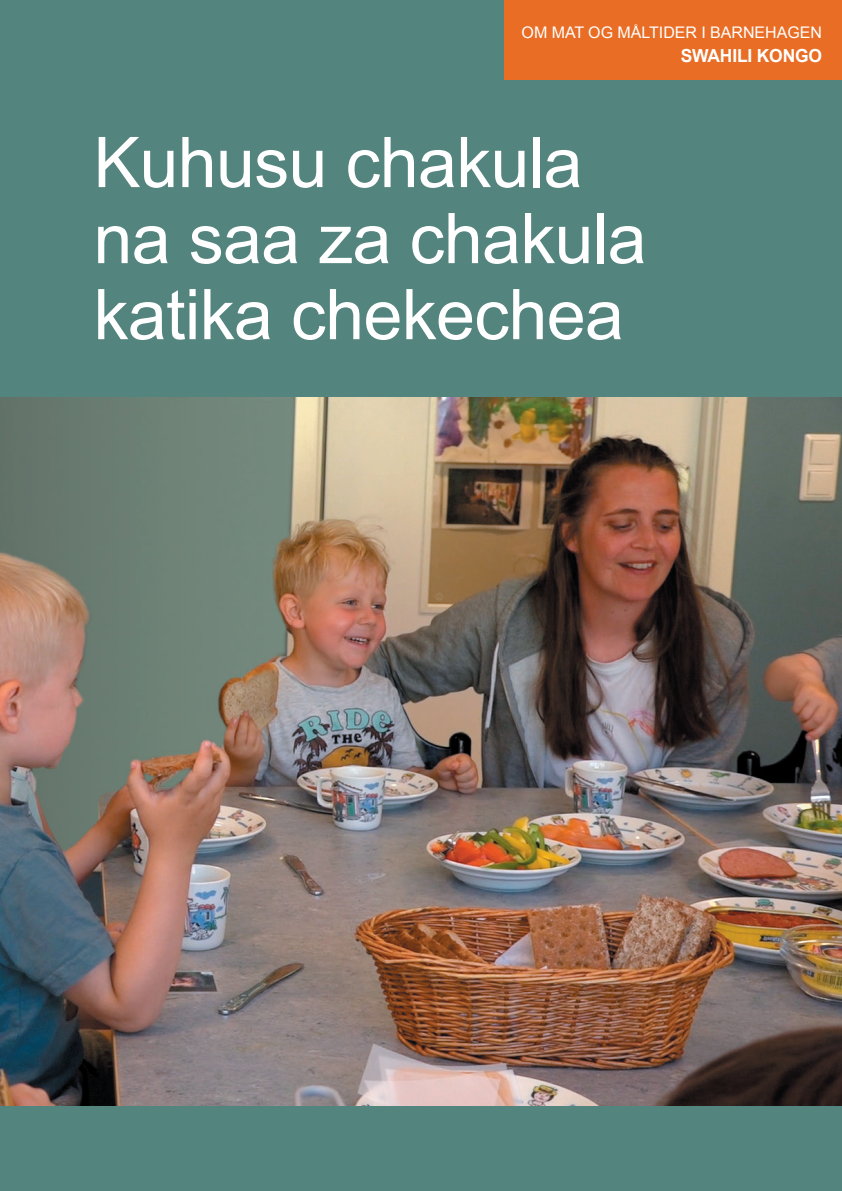
<style>
.page{position:relative;width:842px;height:1191px;background:#53847e}
.page>*{position:absolute;margin:0;border:0;box-sizing:border-box;transform-origin:0 0}
.t1{font:70px/76px "Arial";letter-spacing:-.01em;color:#fff}
.t2{font:700 18px "Arial";letter-spacing:-.01em;color:#fff}
.t3{font:16px "Arial";color:#fff}
</style>
<div class="page">
<img style="left:0;top:397px;width:842px;height:709px">
<div style="left:505px;top:0;width:337px;height:79px;background:#e96d24"></div>
<p class="t3" style="left:522px;top:22px;width:302px">OM MAT OG MÅLTIDER I BARNEHAGEN</p>
<p class="t2" style="left:681px;top:44px;width:143px">SWAHILI KONGO</p>
<p class="t1" style="left:94px;top:125px;width:554px">Kuhusu chakula na saa za chakula katika chekechea</p>
</div>
